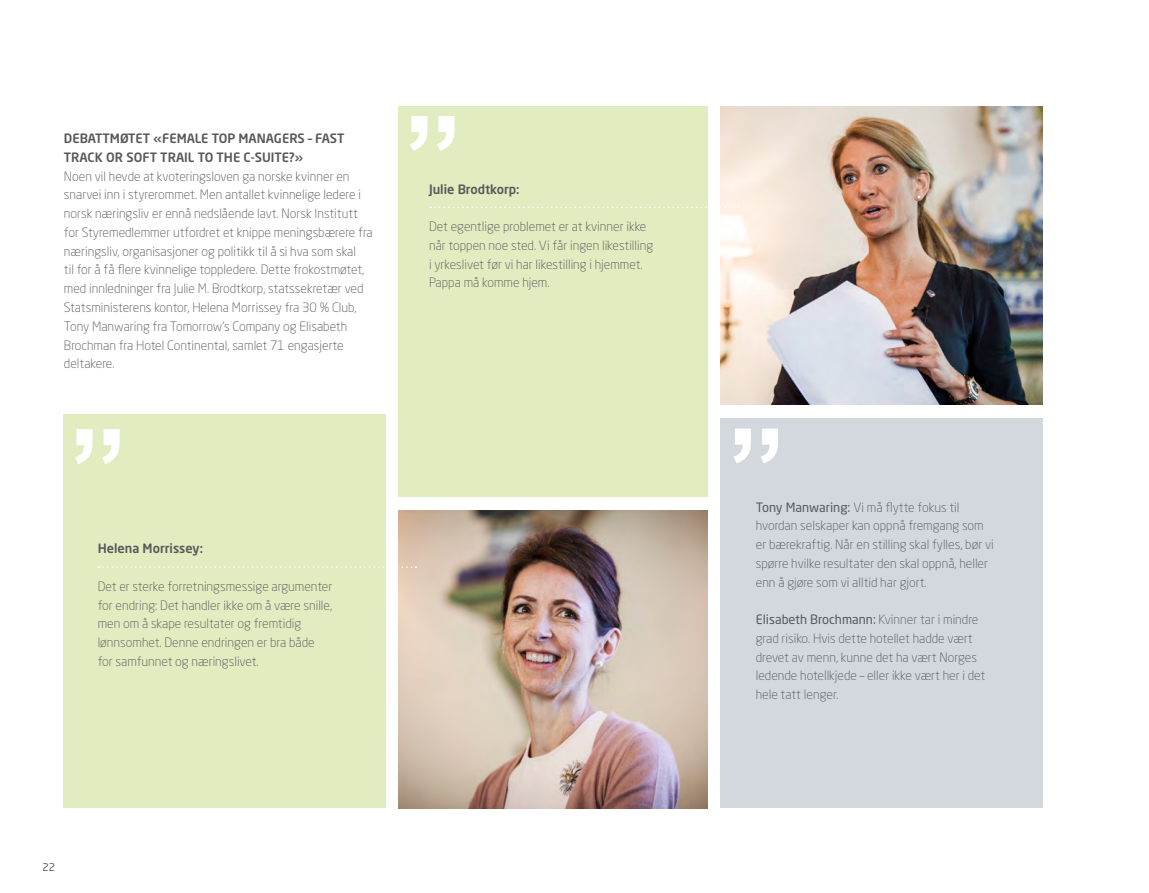
<style>
.page{position:relative;width:1149px;height:893px;background:#fff}
.page>*{position:absolute;margin:0;border:0;box-sizing:border-box;transform-origin:0 0}
.brødtekst_bruk{font:300 12.75px/18.8px "Neo Sans Std";color:#57585a}
.subhead_2014{font:500 12.75px/18.8px "Neo Sans Std";color:#57585a}
.brødtekst_bruk-2{font:500 12.75px "Neo Sans Std";color:#57585a}
.t1{font:10.5px "Neo Sans Std";color:#57585a}
.s1{font-weight:400}
</style>
<div class="page">
<div style="left:64px;top:415px;width:322px;height:393px;background:#e1ecc0"></div>
<div style="left:398px;top:106px;width:309px;height:390px;background:#e1ecc0"></div>
<div style="left:720px;top:419px;width:322px;height:389px;background:#d3d8df"></div>
<img style="left:720px;top:106px;width:322px;height:298px">
<img style="left:398px;top:510px;width:309px;height:298px">
<svg style="left:430px;top:207px;width:308px;height:1px"></svg>
<svg style="left:98px;top:566px;width:318px;height:2px"></svg>
<svg style="left:410px;top:116px;width:44px;height:35px"></svg>
<svg style="left:734px;top:429px;width:43px;height:34px"></svg>
<svg style="left:75px;top:429px;width:45px;height:35px"></svg>
<p class="subhead_2014" style="left:64px;top:129px;width:282px">DEBATTMØTET «FEMALE TOP MANAGERS – FAST<br>TRACK OR SOFT TRAIL TO THE C-SUITE?»</p>
<p class="brødtekst_bruk" style="left:64px;top:167px;width:310px">Noen vil hevde at kvoteringsloven ga norske kvinner en snarvei inn i styrerommet. Men antallet kvinnelige ledere i norsk næringsliv er ennå nedslående lavt. Norsk Institutt for Styremedlemmer utfordret et knippe meningsbærere fra næringsliv, organisasjoner og politikk til å si hva som skal<br>til for å få flere kvinnelige toppledere. Dette frokostmøtet, med innledninger fra Julie M. Brodtkorp, statssekretær ved Statsministerens kontor, Helena Morrissey fra 30 % Club, Tony Manwaring fra Tomorrow’s Company og Elisabeth Brochman fra Hotel Continental, samlet 71 engasjerte deltakere.</p>
<p class="brødtekst_bruk-2" style="left:429px;top:181px;width:92px">Julie Brodtkorp:</p>
<p class="brødtekst_bruk" style="left:429px;top:217px;width:225px">Det egentlige problemet er at kvinner ikke når toppen noe sted. Vi får ingen likestilling i yrkeslivet før vi har likestilling i hjemmet.<br>Pappa må komme hjem.</p>
<p class="brødtekst_bruk-2" style="left:98px;top:541px;width:107px">Helena Morrissey:</p>
<p class="brødtekst_bruk" style="left:98px;top:577px;width:236px">Det er sterke forretningsmessige argumenter for endring: Det handler ikke om å være snille, men om å skape resultater og fremtidig lønnsomhet. Denne endringen er bra både for samfunnet og næringslivet.</p>
<p class="t1" style="left:43px;top:861px;width:14px">22</p>
<p class="brødtekst_bruk" style="left:755px;top:497px;width:239px"><span class="s1">Tony Manwaring:</span> Vi må flytte fokus til hvordan selskaper kan oppnå fremgang som er bærekraftig. Når en stilling skal fylles, bør vi spørre hvilke resultater den skal oppnå, heller enn å gjøre som vi alltid har gjort.</p>
<p class="brødtekst_bruk" style="left:755px;top:610px;width:231px"><span class="s1">Elisabeth Brochmann:</span> Kvinner tar i mindre grad risiko. Hvis dette hotellet hadde vært drevet av menn, kunne det ha vært Norges ledende hotellkjede – eller ikke vært her i det hele tatt lenger.</p>
</div>
